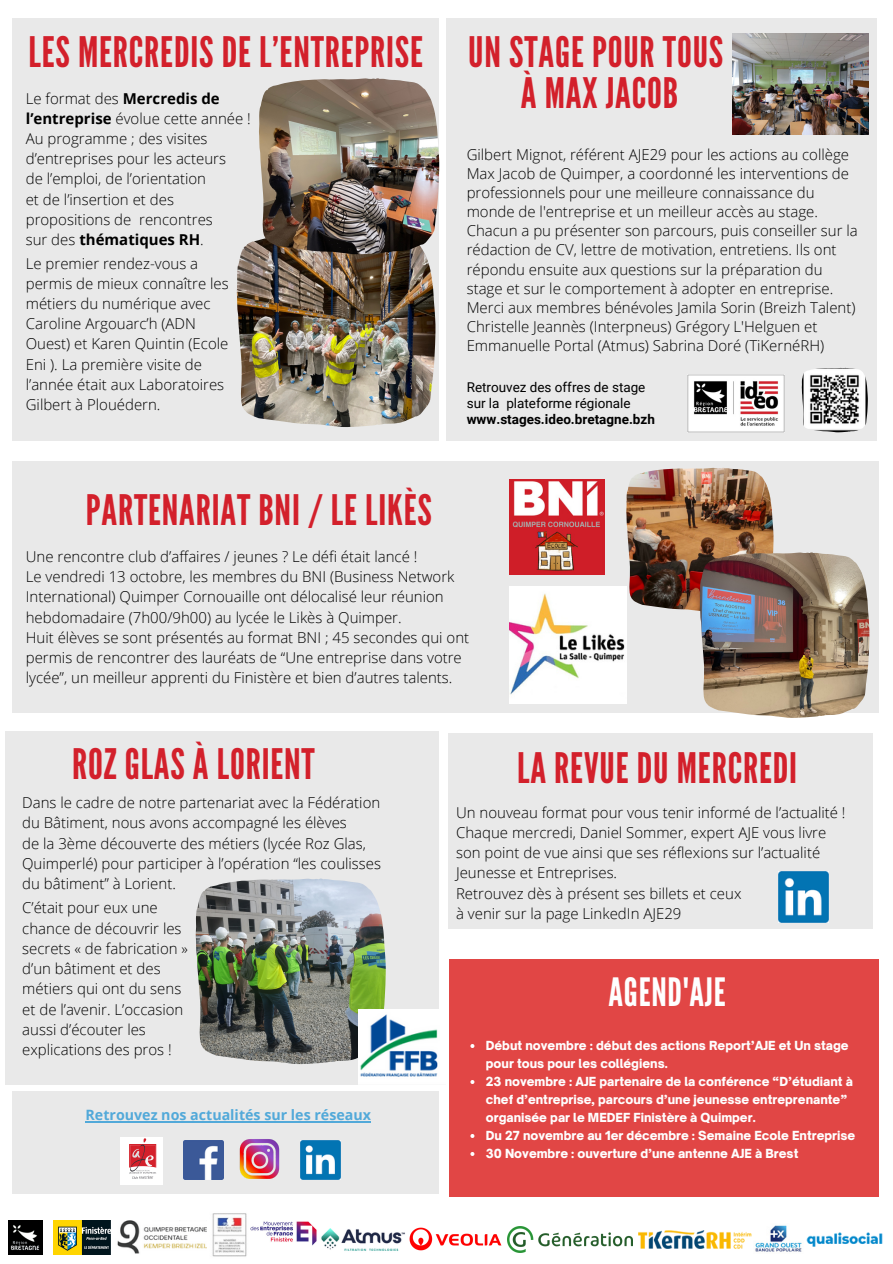
<style>
.page{position:relative;width:893px;height:1264px;background:#fff}
.page>*{position:absolute;margin:0;border:0;box-sizing:border-box;transform-origin:0 0}
.t1{font:42px "League Gothic";letter-spacing:.02em;color:#d3202b}
.t2{font:39px "League Gothic";letter-spacing:.02em;color:#fefefe}
.t3{font:300 15px/20.2px "Open Sans";color:#000}
.t4{font:700 15px "Open Sans";color:#000}
.t5{font:700 14.25px "Open Sans";color:#52a9d9}
.t6{font:13.5px "Roboto";color:#000}
.t7{font:700 13.5px "Roboto";color:#000}
.t8{font:900 12px/18px "Open Sauce One";color:#fefefe}
.s1{font-weight:700}
.s2{font-weight:300}
</style>
<div class="page">
<div style="left:449px;top:958px;width:429px;height:238px;background:#e14645"></div>
<div style="left:13px;top:1090px;width:426px;height:103px;background:#e9e9e9"></div>
<img style="left:301px;top:1140px;width:39px;height:39px">
<img style="left:184px;top:1140px;width:39px;height:39px">
<img style="left:121px;top:1137px;width:41px;height:47px">
<div style="left:13px;top:18px;width:426px;height:422px;background:#e9e9e9"></div>
<img style="left:239px;top:1139px;width:41px;height:40px">
<div style="left:6px;top:731px;width:433px;height:353px;background:#e9e9e9"></div>
<img style="left:237px;top:240px;width:198px;height:187px">
<div style="left:445px;top:18px;width:431px;height:422px;background:#e9e9e9"></div>
<img style="left:801px;top:368px;width:66px;height:64px">
<img style="left:687px;top:374px;width:97px;height:58px">
<img style="left:259px;top:78px;width:180px;height:176px">
<div style="left:448px;top:733px;width:424px;height:195px;background:#e9e9e9"></div>
<img style="left:638px;top:1230px;width:113px;height:17px">
<img style="left:806px;top:1232px;width:77px;height:15px">
<img style="left:755px;top:1225px;width:47px;height:27px">
<img style="left:409px;top:1227px;width:93px;height:24px">
<img style="left:250px;top:1221px;width:67px;height:25px">
<img style="left:117px;top:1220px;width:90px;height:34px">
<img style="left:53px;top:1220px;width:57px;height:34px">
<img style="left:8px;top:1220px;width:35px;height:34px">
<img style="left:321px;top:1228px;width:84px;height:23px">
<img style="left:507px;top:1226px;width:126px;height:26px">
<img style="left:212px;top:1213px;width:35px;height:44px">
<img style="left:196px;top:878px;width:189px;height:186px">
<img style="left:358px;top:1009px;width:81px;height:75px">
<div style="left:13px;top:461px;width:865px;height:251px;background:#e9e9e9"></div>
<img style="left:626px;top:468px;width:147px;height:143px">
<img style="left:699px;top:552px;width:170px;height:166px">
<img style="left:509px;top:480px;width:95px;height:94px">
<img style="left:509px;top:586px;width:117px;height:117px">
<img style="left:732px;top:33px;width:136px;height:101px">
<hr style="left:86px;top:1120px;width:285px;height:2px;background:#52a9d9">
<svg style="left:470px;top:1044px;width:4px;height:4px"></svg>
<svg style="left:470px;top:1134px;width:4px;height:3px"></svg>
<svg style="left:470px;top:1152px;width:4px;height:3px"></svg>
<img style="left:778px;top:871px;width:50px;height:51px">
<p class="t1" style="left:29px;top:28px;width:396px">LES MERCREDIS DE L’ENTREPRISE</p>
<p class="t3" style="left:26px;top:88px;width:226px">Le format des <span class="s1">Mercredis de l’entreprise</span> évolue cette année !</p>
<p class="t3" style="left:26px;top:128px;width:202px">Au programme ; des visites d’entreprises pour les acteurs</p>
<p class="t3" style="left:26px;top:168px;width:182px">de l’emploi, de l’orientation</p>
<p class="t3" style="left:26px;top:189px;width:150px">et de l’insertion et des</p>
<p class="t3" style="left:26px;top:209px;width:189px">propositions de rencontres</p>
<p class="t4" style="left:26px;top:229px;width:180px"><span class="s2">sur des</span> thématiques RH<span class="s2">.</span></p>
<p class="t3" style="left:26px;top:252px;width:204px">Le premier rendez-vous a permis de mieux connaître les métiers du numérique avec<br>Caroline Argouarc’h (ADN<br>Ouest) et Karen Quintin (Ecole<br>Eni ). La première visite de l’année était aux Laboratoires<br>Gilbert à Plouédern.</p>
<p class="t1" style="left:468px;top:28px;width:256px">UN STAGE POUR TOUS</p>
<p class="t1" style="left:521px;top:68px;width:159px">À MAX JACOB</p>
<p class="t3" style="left:466px;top:144px;width:392px;line-height:19px">Gilbert Mignot, référent AJE29 pour les actions au collège Max Jacob de Quimper, a coordonné les interventions de professionnels pour une meilleure connaissance du monde de l'entreprise et un meilleur accès au stage.<br>Chacun a pu présenter son parcours, puis conseiller sur la rédaction de CV, lettre de motivation, entretiens. Ils ont répondu ensuite aux questions sur la préparation du stage et sur le comportement à adopter en entreprise.</p>
<p class="t3" style="left:466px;top:297px;width:390px;line-height:19px">Merci aux membres bénévoles Jamila Sorin (Breizh Talent)<br>Christelle Jeannès (Interpneus) Grégory L'Helguen et<br>Emmanuelle Portal (Atmus) Sabrina Doré (TiKernéRH)</p>
<p class="t6" style="left:466px;top:379px;width:180px">Retrouvez des offres de stage</p>
<p class="t6" style="left:466px;top:395px;width:165px">sur la plateforme régionale</p>
<p class="t7" style="left:466px;top:411px;width:190px">www.stages.ideo.bretagne.bzh</p>
<p class="t1" style="left:86px;top:485px;width:347px">PARTENARIAT BNI / LE LIKÈS</p>
<p class="t3" style="left:26px;top:546px;width:393px">Une rencontre club d’affaires / jeunes ? Le défi était lancé !</p>
<p class="t3" style="left:26px;top:566px;width:430px">Le vendredi 13 octobre, les membres du BNI (Business Network<br>International) Quimper Cornouaille ont délocalisé leur réunion hebdomadaire (7h00/9h00) au lycée le Likès à Quimper.</p>
<p class="t3" style="left:26px;top:627px;width:445px">Huit élèves se sont présentés au format BNI ; 45 secondes qui ont permis de rencontrer des lauréats de “Une entreprise dans votre lycée”, un meilleur apprenti du Finistère et bien d’autres talents.</p>
<p class="t1" style="left:72px;top:739px;width:244px">ROZ GLAS À LORIENT</p>
<p class="t3" style="left:22px;top:792px;width:359px">Dans le cadre de notre partenariat avec la Fédération</p>
<p class="t3" style="left:22px;top:812px;width:326px">du Bâtiment, nous avons accompagné les élèves</p>
<p class="t3" style="left:22px;top:832px;width:360px">de la 3ème découverte des métiers (lycée Roz Glas,<br>Quimperlé) pour participer à l’opération “les coulisses</p>
<p class="t3" style="left:22px;top:873px;width:155px">du bâtiment” à Lorient.</p>
<p class="t3" style="left:22px;top:897px;width:167px">C’était pour eux une chance de découvrir les secrets « de fabrication » d’un bâtiment et des métiers qui ont du sens et de l’avenir. L’occasion aussi d’écouter les explications des pros !</p>
<p class="t5" style="left:86px;top:1104px;width:287px">Retrouvez nos actualités sur les réseaux</p>
<p class="t1" style="left:517px;top:744px;width:281px">LA REVUE DU MERCREDI</p>
<p class="t3" style="left:456px;top:801px;width:391px">Un nouveau format pour vous tenir informé de l’actualité !<br>Chaque mercredi, Daniel Sommer, expert AJE vous livre son point de vue ainsi que ses réflexions sur l’actualité Jeunesse et Entreprises.</p>
<p class="t3" style="left:456px;top:882px;width:287px">Retrouvez dès à présent ses billets et ceux</p>
<p class="t3" style="left:456px;top:902px;width:227px">à venir sur la page LinkedIn AJE29</p>
<p class="t2" style="left:608px;top:969px;width:119px">AGEND'AJE</p>
<p class="t8" style="left:486px;top:1036px;width:364px">Début novembre : début des actions Report’AJE et Un stage pour tous pour les collégiens.</p>
<p class="t8" style="left:486px;top:1072px;width:368px">23 novembre : AJE partenaire de la conférence “D’étudiant à chef d’entreprise, parcours d’une jeunesse entreprenante” organisée par le MEDEF Finistère à Quimper.</p>
<p class="t8" style="left:486px;top:1126px;width:371px">Du 27 novembre au 1er décembre : Semaine Ecole Entreprise</p>
<p class="t8" style="left:486px;top:1144px;width:314px">30 Novembre : ouverture d’une antenne AJE à Brest</p>
</div>
